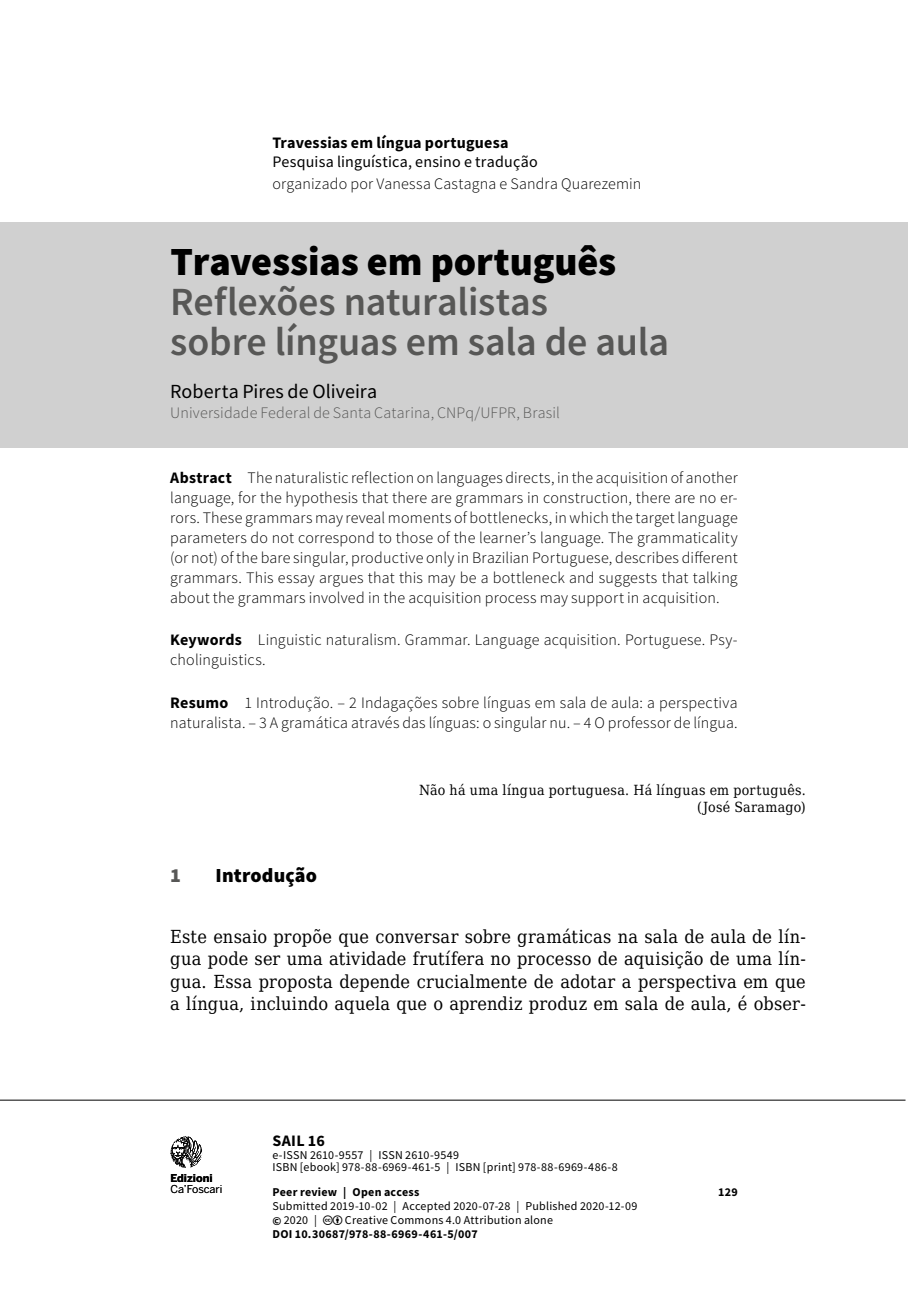
<style>
.page{position:relative;width:908px;height:1304px;background:#fff}
.page>*{position:absolute;margin:0;border:0;box-sizing:border-box;transform-origin:0 0}
._9102-ecf-sottotitol{font:600 40px/40px "Source Sans Pro";letter-spacing:-.005em;color:#575756}
._9101-ecf-titolo-sag{font:900 40px "Source Sans Pro";letter-spacing:-.005em;color:#000}
._9103-ecf-autore-sag{font:20px "Source Sans Pro";color:#000}
.t1{font:900 20px "Source Sans Pro";letter-spacing:.01em;color:#000}
.t2{font:900 20px "Source Sans Pro";color:#575756}
._031-ecf-para-1{font:18px/22.4px "DejaVu Serif Condensed";letter-spacing:.01em;color:#000;text-align:justify}
._9105-ecf-abstract{font:300 16px/20px "Source Sans Pro";letter-spacing:.01em;color:#000;text-align:justify}
._9106-ecf-sommario{font:300 16px/20px "Source Sans Pro";letter-spacing:.01em;color:#000}
._9107-ecf-keywords{font:300 16px/20px "Source Sans Pro";letter-spacing:.01em;color:#000}
._9104-ecf-autore-aff{font:300 16px "Source Sans Pro";letter-spacing:.01em;color:#575756}
.t3{font:16px "Source Sans Pro";letter-spacing:.01em;color:#000}
.t4{font:700 16px "Source Sans Pro";letter-spacing:.015em;color:#000}
._080-ecf-epigrafe-pr{font:14px "DejaVu Serif Condensed";letter-spacing:.025em;color:#000}
._082-ecf-epigrafe-fo{font:14px "DejaVu Serif Condensed";letter-spacing:.02em;color:#000}
.t5{font:12px/12.4px "Source Sans Pro";letter-spacing:.02em;color:#000}
.t6{font:700 12px "Source Sans Pro";letter-spacing:.025em;color:#000}
.t7{font:10.8px "Benton Sans";letter-spacing:-.01em;color:#000}
.t8{font:700 10.8px "Benton Sans";color:#000}
.s1{font-weight:700}
</style>
<div class="page">
<div style="left:0;top:223px;width:907px;height:225px;background:#d0d0d0"></div>
<hr style="left:0;top:1100px;width:905px;height:1px;background:#000">
<svg style="left:170px;top:1136px;width:32px;height:32px"></svg>
<p class="t4" style="left:272px;top:132px;width:237px">Travessias em língua portuguesa</p>
<p class="t3" style="left:272px;top:152px;width:267px">Pesquisa linguística, ensino e tradução</p>
<p class="_9105-ecf-abstract" style="left:272px;top:174px;width:370px">organizado por Vanessa Castagna e Sandra Quarezemin</p>
<p class="_9101-ecf-titolo-sag" style="left:170px;top:234px;width:447px">Travessias em português</p>
<p class="_9102-ecf-sottotitol" style="left:170px;top:282px;width:500px">Reflexões naturalistas<br>sobre línguas em sala de aula</p>
<p class="_9103-ecf-autore-sag" style="left:170px;top:379px;width:208px">Roberta Pires de Oliveira</p>
<p class="_9104-ecf-autore-aff" style="left:170px;top:403px;width:391px">Universidade Federal de Santa Catarina, CNPq/UFPR, Brasil</p>
<p class="_9105-ecf-abstract" style="left:170px;top:467px;width:568px"><span class="s1">Abstract</span> The naturalistic reflection on languages directs, in the acquisition of another language, for the hypothesis that there are grammars in construction, there are no er&shy;rors. These grammars may reveal moments of bottlenecks, in which the target language parameters do not correspond to those of the learner’s language. The grammaticality (or not) of the bare singular, productive only in Brazilian Portuguese, describes different grammars. This essay argues that this may be a bottleneck and suggests that talking about the grammars involved in the acquisition process may support in acquisition.</p>
<p class="_9107-ecf-keywords" style="left:170px;top:630px;width:568px"><span class="s1">Keywords</span> Linguistic naturalism. Grammar. Language acquisition. Portuguese. Psy&shy;cholinguistics.</p>
<p class="_9106-ecf-sommario" style="left:170px;top:693px;width:568px"><span class="s1">Resumo</span> 1 Introdução. – 2 Indagações sobre línguas em sala de aula: a perspectiva naturalista. – 3 A gramática através das línguas: o singular nu. – 4 O professor de língua.</p>
<p class="t2" style="left:170px;top:861px;width:12px">1</p>
<p class="t1" style="left:215px;top:861px;width:103px">Introdução</p>
<p class="_080-ecf-epigrafe-pr" style="left:419px;top:779px;width:388px">Não há uma língua portuguesa. Há línguas em português.</p>
<p class="_082-ecf-epigrafe-fo" style="left:697px;top:797px;width:110px">(José Saramago)</p>
<p class="_031-ecf-para-1" style="left:170px;top:925px;width:636px">Este ensaio propõe que conversar sobre gramáticas na sala de aula de lín&shy;gua pode ser uma atividade frutífera no processo de aquisição de uma lín&shy;gua. Essa proposta depende crucialmente de adotar a perspectiva em que a língua, incluindo aquela que o aprendiz produz em sala de aula, é obser-</p>
<p class="t8" style="left:170px;top:1171px;width:44px">Edizioni</p>
<p class="t7" style="left:170px;top:1183px;width:53px">Ca’Foscari</p>
<p class="t4" style="left:272px;top:1130px;width:54px">SAIL 16</p>
<p class="t5" style="left:272px;top:1149px;width:347px">e-ISSN 2610-9557 | ISSN 2610-9549<br>ISBN [ebook] 978-88-6969-461-5 | ISBN [print] 978-88-6969-486-8</p>
<p class="t6" style="left:272px;top:1184px;width:149px">Peer review | Open access</p>
<p class="t6" style="left:717px;top:1184px;width:21px">129</p>
<p class="t5" style="left:272px;top:1199px;width:366px;line-height:14.2px">Submitted 2019-10-02 | Accepted 2020-07-28 | Published 2020-12-09 <span class="s1">©</span> 2020 |</p>
<p class="t5" style="left:345px;top:1214px;width:209px">Creative Commons 4.0 Attribution alone</p>
<p class="t6" style="left:272px;top:1226px;width:207px">DOI 10.30687/978-88-6969-461-5/007</p>
</div>
